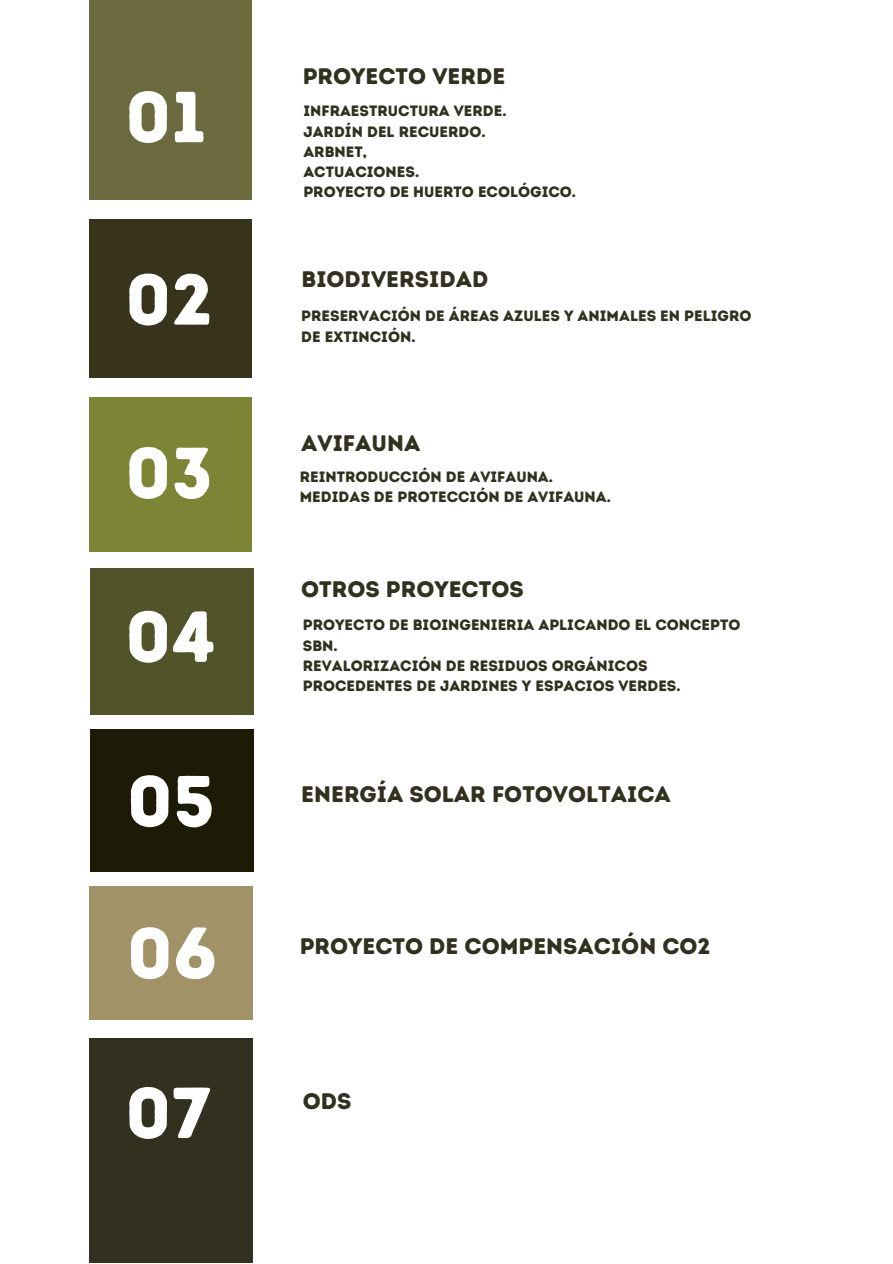
<style>
.page{position:relative;width:893px;height:1264px;background:#fff}
.page>*{position:absolute;margin:0;border:0;box-sizing:border-box;transform-origin:0 0}
.t1{font:72px/151.9px "Intro Rust Base";color:#fff}
.t2{font:22.5px "Intro Rust Base";color:#32301e}
.t3{font:15px/20.2px "Intro Rust Base";color:#32301e}
</style>
<div class="page">
<div style="left:89px;top:219px;width:163px;height:159px;background:#38341b"></div>
<div style="left:89px;top:397px;width:163px;height:155px;background:#7d8435"></div>
<div style="left:91px;top:568px;width:162px;height:146px;background:#525328"></div>
<div style="left:91px;top:729px;width:162px;height:142px;background:#1d1b06"></div>
<div style="left:89px;top:886px;width:163px;height:133px;background:#a29267"></div>
<div style="left:89px;top:1038px;width:163px;height:224px;background:#32301e"></div>
<div style="left:89px;top:0;width:163px;height:200px;background:#6b6b3f"></div>
<h1 class="t1" style="left:125px;top:41px;width:82px">01</h1>
<h1 class="t1" style="left:125px;top:223px;width:89px">02</h1>
<h1 class="t1" style="left:125px;top:397px;width:89px">03</h1>
<h1 class="t1" style="left:125px;top:560px;width:92px">04</h1>
<h1 class="t1" style="left:127px;top:725px;width:92px">05<br>06</h1>
<h1 class="t1" style="left:125px;top:1036px;width:87px">07</h1>
<h2 class="t2" style="left:303px;top:63px;width:204px">PROYECTO VERDE</h2>
<p class="t3" style="left:303px;top:101px;width:274px">INFRAESTRUCTURA VERDE.<br>JARDÍN DEL RECUERDO.<br>ARBNET,<br>ACTUACIONES.<br>PROYECTO DE HUERTO ECOLÓGICO.</p>
<h2 class="t2" style="left:301px;top:265px;width:188px">BIODIVERSIDAD</h2>
<p class="t3" style="left:301px;top:306px;width:451px">PRESERVACIÓN DE ÁREAS AZULES Y ANIMALES EN PELIGRO<br>DE EXTINCIÓN.</p>
<h2 class="t2" style="left:301px;top:430px;width:121px">AVIFAUNA</h2>
<p class="t3" style="left:300px;top:466px;width:313px">REINTRODUCCIÓN DE AVIFAUNA.<br>MEDIDAS DE PROTECCIÓN DE AVIFAUNA.</p>
<h2 class="t2" style="left:301px;top:575px;width:224px">OTROS PROYECTOS</h2>
<p class="t3" style="left:303px;top:615px;width:439px">PROYECTO DE BIOINGENIERIA APLICANDO EL CONCEPTO SBN.<br>REVALORIZACIÓN DE RESIDUOS ORGÁNICOS PROCEDENTES DE JARDINES Y ESPACIOS VERDES.</p>
<h2 class="t2" style="left:301px;top:780px;width:371px">ENERGÍA SOLAR FOTOVOLTAICA</h2>
<h2 class="t2" style="left:300px;top:932px;width:412px">PROYECTO DE COMPENSACIÓN CO2</h2>
<h2 class="t2" style="left:303px;top:1087px;width:50px">ODS</h2>
</div>
